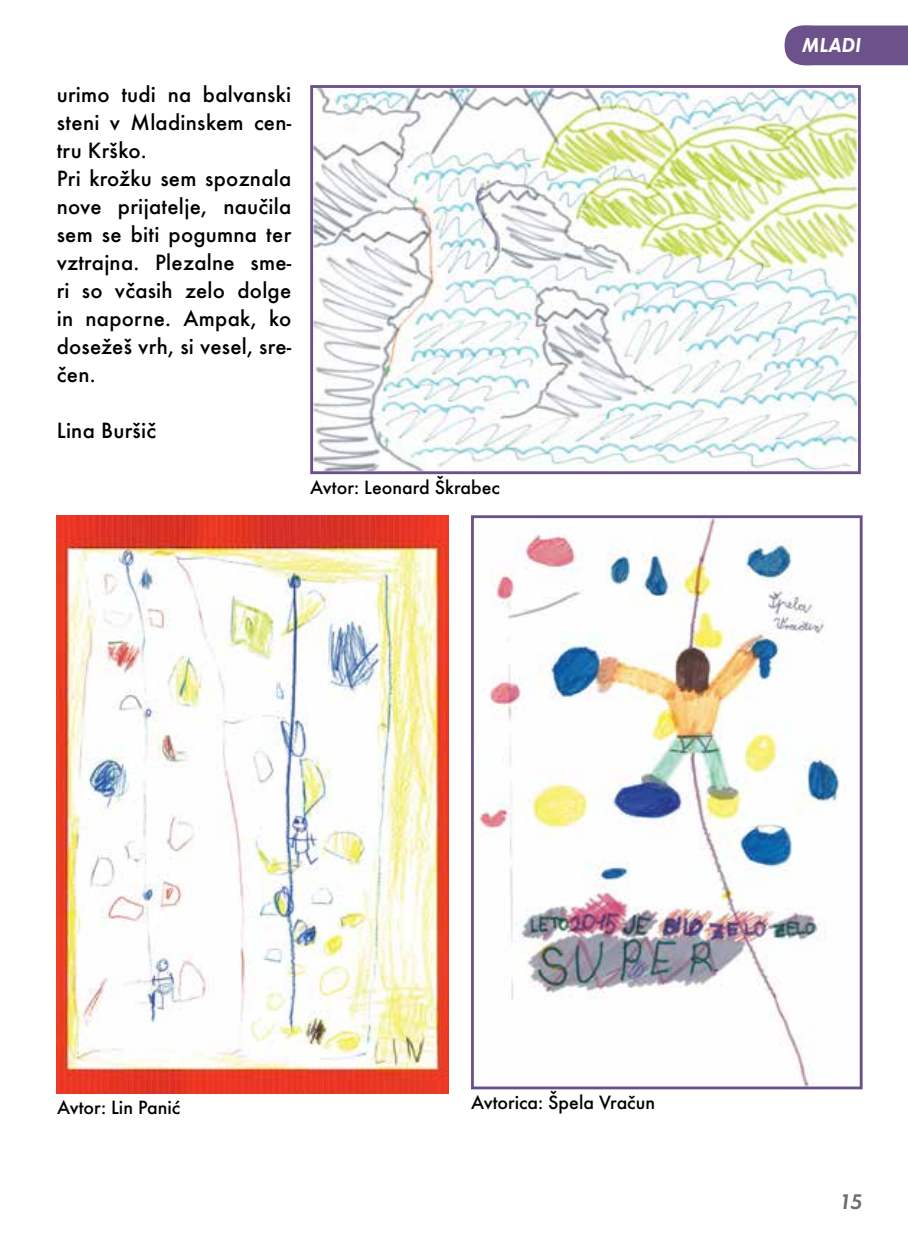
<style>
.page{position:relative;width:908px;height:1248px;background:#fff}
.page>*{position:absolute;margin:0;border:0;box-sizing:border-box;transform-origin:0 0}
.t1{font:500 23px/28px "Futura TEE";letter-spacing:.01em;color:#000}
.t2{font:22px "Futura TEE Demi Obli";color:#6d6e71}
.t3{font:21px "Futura TEE Demi Obli";color:#fff}
.t4{font:500 20px "Futura TEE";color:#000}
</style>
<div class="page">
<img style="left:478px;top:519px;width:362px;height:566px">
<div style="left:471px;top:515px;width:391px;height:574px;border:3px solid #6b518b"></div>
<img style="left:57px;top:515px;width:391px;height:578px">
<img style="left:314px;top:89px;width:542px;height:381px">
<div style="left:310px;top:85px;width:550px;height:389px;border:3px solid #6b518b"></div>
<svg style="left:784px;top:25px;width:123px;height:41px;background:#755b92"></svg>
<p class="t1" style="left:57px;top:81px;width:236px">urimo tudi na balvanski steni v Mladinskem cen&shy;tru Krško.<br>Pri krožku sem spoznala nove prijatelje, naučila sem se biti pogumna ter vztrajna. Plezalne sme&shy;ri so včasih zelo dolge in naporne. Ampak, ko dosežeš vrh, si vesel, sre&shy;čen.</p>
<p class="t1" style="left:57px;top:416px;width:101px">Lina Buršič</p>
<p class="t4" style="left:310px;top:476px;width:191px">Avtor: Leonard Škrabec</p>
<p class="t3" style="left:801px;top:33px;width:61px">MLADI</p>
<p class="t4" style="left:57px;top:1095px;width:125px">Avtor: Lin Panić</p>
<p class="t4" style="left:471px;top:1090px;width:185px">Avtorica: Špela Vračun</p>
<p class="t2" style="left:838px;top:1188px;width:25px">15</p>
</div>
